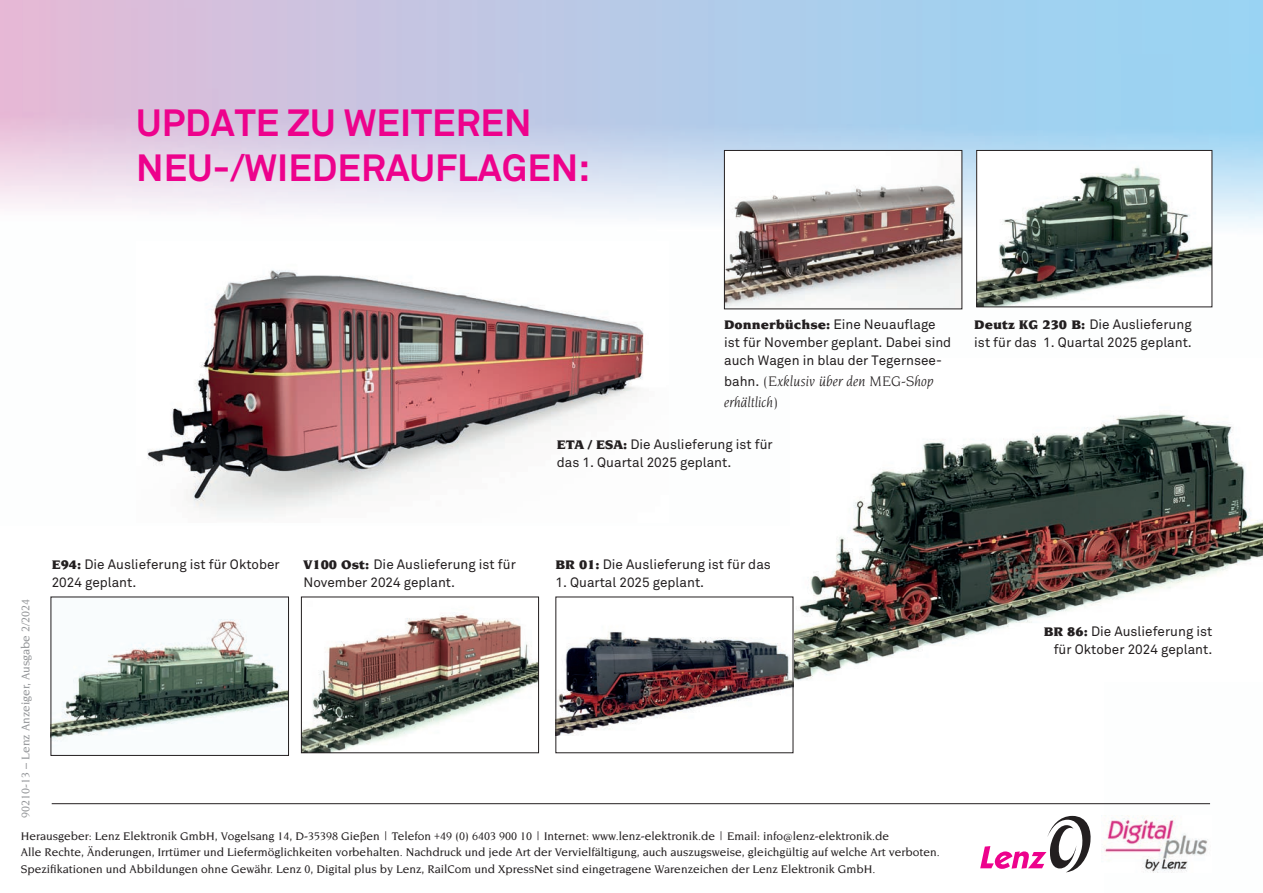
<style>
.page{position:relative;width:1263px;height:893px;background:#fff}
.page>*{position:absolute;margin:0;border:0;box-sizing:border-box;transform-origin:0 0}
.t1{font:700 37.5px/45px "Akkurat";color:#ed028c}
.t2{font:italic 15px/21px "Novarese Pro";color:#231f20}
.t3{font:13.5px/18.3px "Akkurat";color:#231f20}
.t4{font:500 12px/16.5px "Novarese Pro";color:#231f20}
.t5{font:500 12px "Novarese Pro";color:#939598}
.s1{font-family:"Novarese Pro";font-weight:900}
.s2{font-family:"Akkurat";font-style:normal;font-size:13.5px}
</style>
<div class="page">
<img style="left:0;top:0;width:1104px;height:873px">
<img style="left:791px;top:358px;width:472px;height:324px">
<svg style="left:980px;top:816px;width:111px;height:56px"></svg>
<img style="left:1101px;top:816px;width:110px;height:56px">
<img style="left:303px;top:599px;width:234px;height:152px">
<div style="left:301px;top:597px;width:238px;height:156px;border:1px solid #231f20"></div>
<img style="left:136px;top:241px;width:533px;height:281px">
<img style="left:978px;top:152px;width:232px;height:153px">
<div style="left:976px;top:150px;width:236px;height:157px;border:1px solid #231f20"></div>
<img style="left:726px;top:152px;width:234px;height:155px">
<div style="left:724px;top:150px;width:238px;height:159px;border:1px solid #231f20"></div>
<img style="left:53px;top:599px;width:234px;height:155px">
<div style="left:51px;top:597px;width:238px;height:159px;border:1px solid #231f20"></div>
<div style="left:556px;top:597px;width:237px;height:156px;background:#fff"></div>
<img style="left:557px;top:631px;width:234px;height:104px">
<hr style="left:52px;top:803px;width:1158px;height:1px;background:#231f20">
<h1 class="t1" style="left:136px;top:100px;width:456px">UPDATE ZU WEITEREN<br>NEU-/WIEDERAUFLAGEN:</h1>
<p class="t3" style="left:724px;top:315px;width:229px"><span class="s1">Donnerbüchse:</span> Eine Neuauflage ist für November geplant. Dabei sind auch Wagen in blau der Tegernsee-</p>
<p class="t2" style="left:724px;top:371px;width:211px"><span class="s2">bahn.</span> (Exklusiv über den MEG-Shop erhältlich)</p>
<p class="t3" style="left:557px;top:435px;width:217px"><span class="s1">ETA / ESA:</span> Die Auslieferung ist für das 1. Quartal 2025 geplant.</p>
<p class="t3" style="left:974px;top:315px;width:219px"><span class="s1">Deutz KG 230 B:</span> Die Auslieferung ist für das 1. Quartal 2025 geplant.</p>
<p class="t3" style="left:52px;top:555px;width:230px"><span class="s1">E94:</span> Die Auslieferung ist für Oktober<br>2024 geplant.</p>
<p class="t3" style="left:303px;top:555px;width:214px"><span class="s1">V100 Ost:</span> Die Auslieferung ist für<br>November 2024 geplant.</p>
<p class="t3" style="left:555px;top:555px;width:217px"><span class="s1">BR 01:</span> Die Auslieferung ist für das</p>
<p class="t3" style="left:555px;top:573px;width:150px">1. Quartal 2025 geplant.</p>
<p class="t5" style="left:19px;top:818px;width:221px;rotate:-90deg">90210-13 – Lenz Anzeiger, Ausgabe 2/2024</p>
<p class="t4" style="left:21px;top:827px;width:920px">Herausgeber: Lenz Elektronik GmbH, Vogelsang 14, D-35398 Gießen | Telefon +49 (0) 6403 900 10 | Internet: www.lenz-elektronik.de | Email: info@lenz-elektronik.de<br>Alle Rechte, Änderungen, Irrtümer und Liefermöglichkeiten vorbehalten. Nachdruck und jede Art der Vervielfältigung, auch auszugsweise, gleichgültig auf welche Art verboten.<br>Spezifikationen und Abbildungen ohne Gewähr. Lenz 0, Digital plus by Lenz, RailCom und XpressNet sind eingetragene Warenzeichen der Lenz Elektronik GmbH.</p>
<p class="t3" style="left:1044px;top:622px;width:170px;text-align:right"><span class="s1">BR 86:</span> Die Auslieferung ist für Oktober 2024 geplant.</p>
</div>
